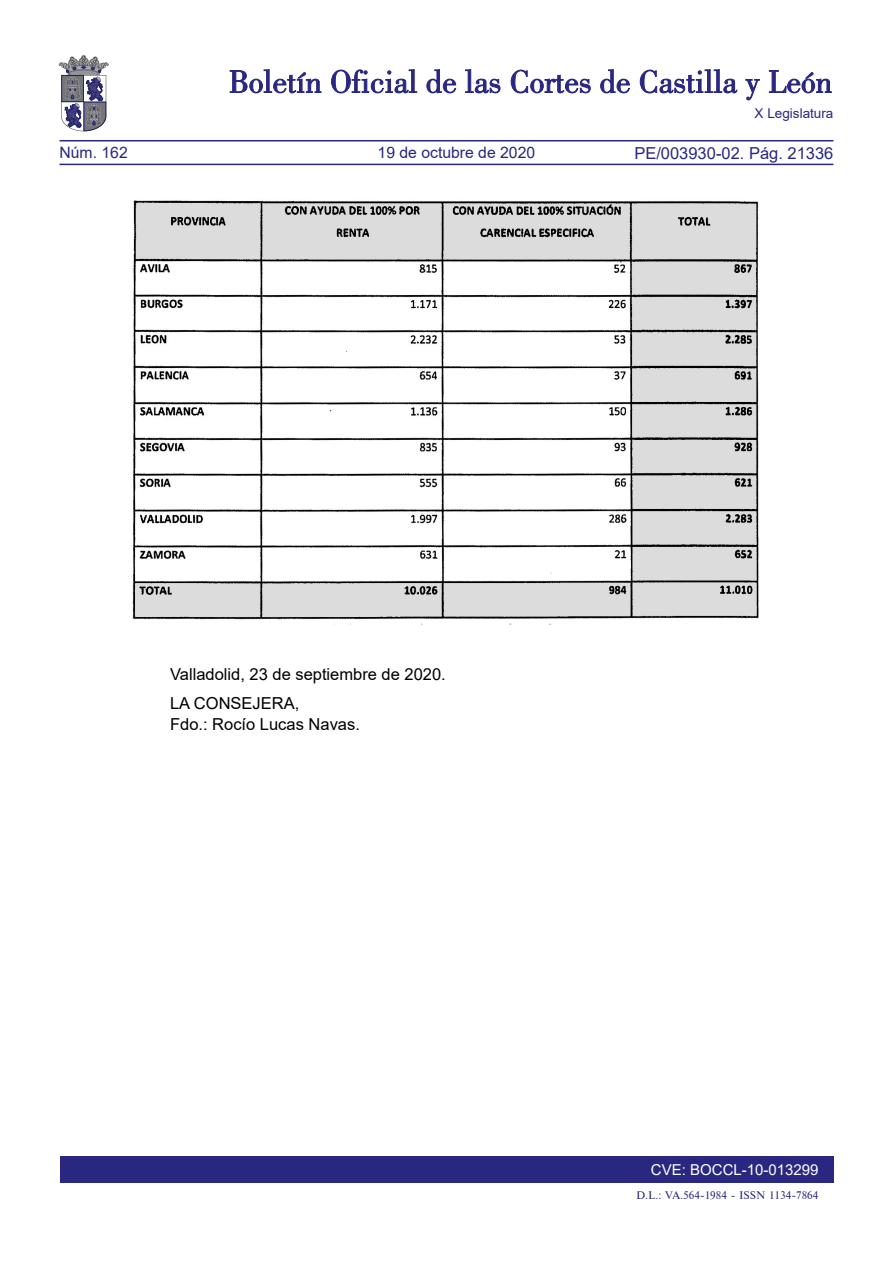
<style>
.page{position:relative;width:893px;height:1263px;background:#fff}
.page>*{position:absolute;margin:0;border:0;box-sizing:border-box;transform-origin:0 0}
.firma{font:16.5px/21px "Arial";color:#000}
.Fecha{font:16.5px "Arial";color:#000}
.t1{font:16.5px "Arial";color:#292780}
.t2{font:15.75px "Arial";color:#292780}
.t3{font:15px "Arial";color:#fff}
.t4{font:13.5px "Arial";color:#292780}
.t5{font:10.5px "Times";color:#292780}
</style>
<div class="page">
<div style="left:60px;top:1157px;width:773px;height:26px;background:#292780"></div>
<hr style="left:60px;top:164px;width:773px;height:1px;background:#292780">
<hr style="left:60px;top:140px;width:773px;height:1px;background:#292780">
<svg style="left:230px;top:69px;width:91px;height:24px"></svg>
<svg style="left:331px;top:69px;width:86px;height:24px"></svg>
<svg style="left:426px;top:69px;width:30px;height:24px"></svg>
<svg style="left:465px;top:69px;width:35px;height:24px"></svg>
<svg style="left:511px;top:70px;width:80px;height:23px"></svg>
<svg style="left:600px;top:69px;width:30px;height:24px"></svg>
<svg style="left:640px;top:69px;width:97px;height:24px"></svg>
<svg style="left:745px;top:79px;width:15px;height:21px"></svg>
<svg style="left:769px;top:70px;width:62px;height:23px"></svg>
<svg style="left:59px;top:55px;width:49px;height:76px"></svg>
<img style="left:132px;top:200px;width:627px;height:425px">
<p class="t4" style="left:755px;top:104px;width:80px">X Legislatura</p>
<p class="t2" style="left:60px;top:142px;width:70px">Núm. 162</p>
<p class="t2" style="left:378px;top:142px;width:159px">19 de octubre de 2020</p>
<p class="t1" style="left:634px;top:141px;width:201px">PE/003930-02. Pág. 21336</p>
<p class="Fecha" style="left:170px;top:662px;width:277px">Valladolid, 23 de septiembre de 2020.</p>
<p class="firma" style="left:170px;top:693px;width:191px">LA CONSEJERA,<br>Fdo.: Rocío Lucas Navas.</p>
<p class="t3" style="left:651px;top:1159px;width:169px">CVE: BOCCL-10-013299</p>
<p class="t5" style="left:636px;top:1189px;width:184px">D.L.: VA.564-1984 - ISSN 1134-7864</p>
</div>
